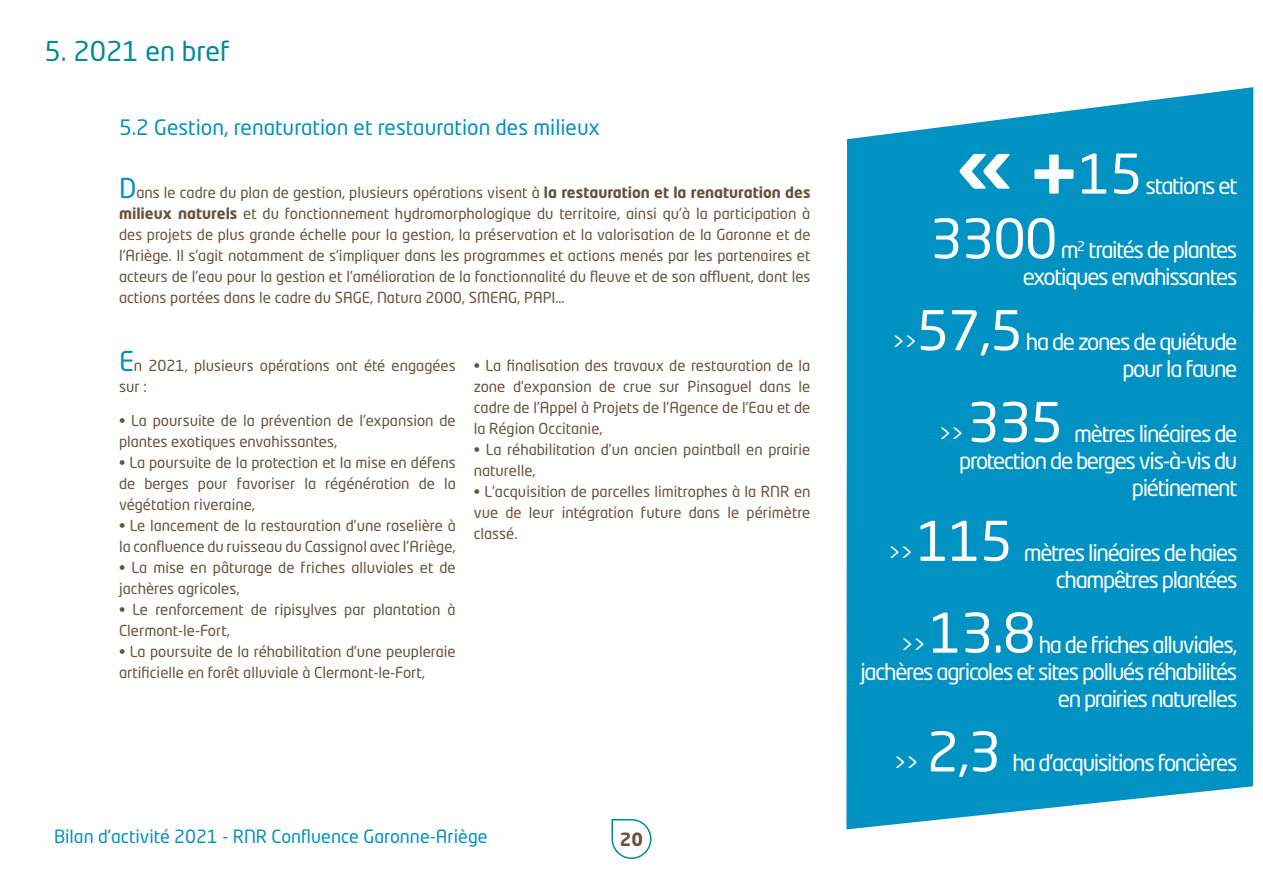
<style>
.page{position:relative;width:1263px;height:893px;background:#fff}
.page>*{position:absolute;margin:0;border:0;box-sizing:border-box;transform-origin:0 0}
.t1{font:54px "Neo Tech Std";letter-spacing:-.02em;color:#fff}
.t2{font:27px "Neo Tech Std";color:#008b92}
.t3{font:22.5px/27px "Neo Tech Std";letter-spacing:-.06em;color:#fff;text-align:right}
.t4{font:21px "Neo Tech Std";color:#0092c3}
.t5{font:18px "Neo Tech Std";color:#0092c3}
.t6{font:700 18px "Neo Tech Std";color:#67523d}
.t7{font:15px/21px "Neo Tech Std";color:#67523d}
.s1{font-size:27px;color:#0092c3}
.s2{font-weight:700}
.s3{font-weight:700;font-size:78px}
</style>
<div class="page">
<svg style="left:611px;top:819px;width:41px;height:40px"></svg>
<div style="left:846px;top:87px;width:407px;height:742px;background:#0092c3"></div>
<svg style="left:1034px;top:155px;width:39px;height:39px"></svg>
<h2 class="t2" style="left:45px;top:34px;width:187px">5. 2021 en bref</h2>
<h3 class="t4" style="left:119px;top:115px;width:482px">5.2 Gestion, renaturation et restauration des milieux</h3>
<p class="t7" style="left:119px;top:182px;width:693px;text-align:justify"><span class="s1">D</span>ans le cadre du plan de gestion, plusieurs opérations visent à <span class="s2">la restauration et la renaturation des milieux naturels</span> et du fonctionnement hydromorphologique du territoire, ainsi qu’à la participation à des projets de plus grande échelle pour la gestion, la préservation et la valorisation de la Garonne et de l’Ariège. Il s’agit notamment de s’impliquer dans les programmes et actions menés par les partenaires et acteurs de l’eau pour la gestion et l’amélioration de la fonctionnalité du fleuve et de son affluent, dont les actions portées dans le cadre du SAGE, Natura 2000, SMEAG, PAPI…</p>
<p class="t7" style="left:119px;top:355px;width:338px"><span class="s1">E</span>n 2021, plusieurs opérations ont été engagées sur :</p>
<p class="t7" style="left:119px;top:409px;width:338px">• La poursuite de la prévention de l’expansion de plantes exotiques envahissantes,</p>
<p class="t7" style="left:119px;top:451px;width:338px;text-align:justify">• La poursuite de la protection et la mise en défens de berges pour favoriser la régénération de la végétation riveraine,</p>
<p class="t7" style="left:119px;top:514px;width:338px">• Le lancement de la restauration d’une roselière à la confluence du ruisseau du Cassignol avec l’Ariège,</p>
<p class="t7" style="left:119px;top:556px;width:338px">• La mise en pâturage de friches alluviales et de jachères agricoles,</p>
<p class="t7" style="left:119px;top:598px;width:338px">• Le renforcement de ripisylves par plantation à<br>Clermont-le-Fort,</p>
<p class="t7" style="left:119px;top:640px;width:338px">• La poursuite de la réhabilitation d’une peupleraie artificielle en forêt alluviale à Clermont-le-Fort,</p>
<p class="t7" style="left:474px;top:355px;width:338px;text-align:justify">• La finalisation des travaux de restauration de la zone d’expansion de crue sur Pinsaguel dans le cadre de l’Appel à Projets de l’Agence de l’Eau et de la Région Occitanie,</p>
<p class="t7" style="left:474px;top:439px;width:338px">• La réhabilitation d’un ancien paintball en prairie naturelle,</p>
<p class="t7" style="left:474px;top:481px;width:338px;text-align:justify">• L’acquisition de parcelles limitrophes à la RNR en vue de leur intégration future dans le périmètre classé.</p>
<p class="t5" style="left:54px;top:825px;width:435px">Bilan d’activité 2021 - RNR Confluence Garonne-Ariège</p>
<p class="t6" style="left:620px;top:828px;width:25px">20</p>
<h1 class="t1" style="left:956px;top:141px;width:188px"><span class="s3">«</span> 15</h1>
<h3 class="t3" style="left:1145px;top:172px;width:93px">stations et</h3>
<h1 class="t1" style="left:930px;top:205px;width:129px">3300</h1>
<h3 class="t3" style="left:1023px;top:236px;width:216px">m<sup>2</sup> traités de plantes exotiques envahissantes</h3>
<h1 class="t1" style="left:916px;top:297px;width:108px">57,5</h1>
<h3 class="t3" style="left:892px;top:328px;width:27px">&gt;&gt;</h3>
<h3 class="t3" style="left:1026px;top:328px;width:213px">ha de zones de quiétude pour la faune</h3>
<h3 class="t3" style="left:888px;top:539px;width:27px">&gt;&gt;</h3>
<h1 class="t1" style="left:967px;top:389px;width:97px">335</h1>
<h3 class="t3" style="left:959px;top:420px;width:280px">mètres linéaires de<br>protection de berges vis-à-vis du piétinement</h3>
<h3 class="t3" style="left:938px;top:420px;width:27px">&gt;&gt;</h3>
<h1 class="t1" style="left:917px;top:508px;width:97px">115</h1>
<h3 class="t3" style="left:1024px;top:539px;width:215px">mètres linéaires de haies champêtres plantées</h3>
<h1 class="t1" style="left:929px;top:600px;width:108px">13.8</h1>
<h3 class="t3" style="left:860px;top:631px;width:379px">ha de friches alluviales,<br>jachères agricoles et sites pollués réhabilités en prairies naturelles</h3>
<h3 class="t3" style="left:900px;top:631px;width:27px">&gt;&gt;</h3>
<h3 class="t3" style="left:893px;top:749px;width:27px">&gt;&gt;</h3>
<h1 class="t1" style="left:926px;top:718px;width:76px">2,3</h1>
<h3 class="t3" style="left:1012px;top:749px;width:227px">ha d’acquisitions foncières</h3>
</div>
